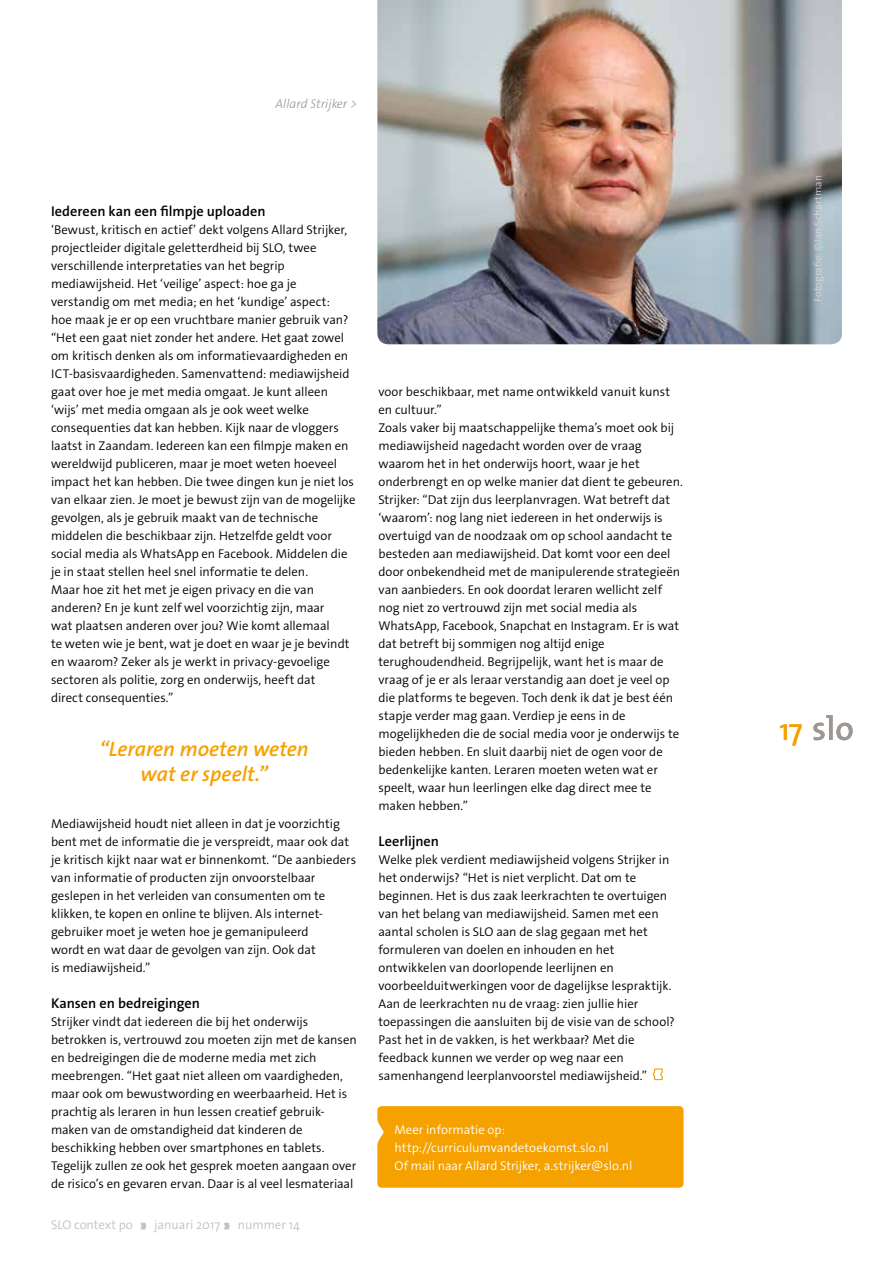
<style>
.page{position:relative;width:893px;height:1263px;background:#fff}
.page>*{position:absolute;margin:0;border:0;box-sizing:border-box;transform-origin:0 0}
.t1{font:30px "The Mix Os F";color:#f5a100}
.t2{font:italic 600 21px/25.2px "The Sans Os F";color:#f5a100;text-align:center}
.t3{font:600 14.25px "The Sans Os F";color:#000}
.t4{font:300 12.75px/18px "The Sans Os F";color:#000}
.t5{font:300 12.75px/18px "The Sans Os F";letter-spacing:-.005em;color:#fff}
.t6{font:300 12.75px "The Sans Os F";color:#c6c2bd}
.t7{font:italic 300 12.75px "The Sans Os F";color:#9c9790}
.t8{font:300 10.5px "The Sans Os F";color:#dadada}
</style>
<div class="page">
<svg style="left:813px;top:715px;width:40px;height:25px"></svg>
<svg style="left:652px;top:1068px;width:11px;height:13px"></svg>
<img style="left:377px;top:0;width:465px;height:344px">
<svg style="left:141px;top:1223px;width:5px;height:6px"></svg>
<svg style="left:224px;top:1223px;width:6px;height:6px"></svg>
<div style="left:377px;top:1106px;width:307px;height:82px;background:#f5a100"></div>
<p class="t7" style="left:276px;top:96px;width:83px">Allard Strijker &gt;</p>
<p class="t3" style="left:51px;top:202px;width:216px">Iedereen kan een filmpje uploaden</p>
<p class="t4" style="left:51px;top:221px;width:306px">‘Bewust, kritisch en actief’ dekt volgens Allard Strijker, projectleider digitale geletterdheid bij SLO, twee verschillende interpretaties van het begrip mediawijsheid. Het ‘veilige’ aspect: hoe ga je verstandig om met media; en het ‘kundige’ aspect:<br>hoe maak je er op een vruchtbare manier gebruik van? “Het een gaat niet zonder het andere. Het gaat zowel om kritisch denken als om informatievaardigheden en ICT-basisvaardigheden. Samenvattend: mediawijsheid gaat over hoe je met media omgaat. Je kunt alleen ‘wijs’ met media omgaan als je ook weet welke consequenties dat kan hebben. Kijk naar de vloggers laatst in Zaandam. Iedereen kan een filmpje maken en wereldwijd publiceren, maar je moet weten hoeveel impact het kan hebben. Die twee dingen kun je niet los van elkaar zien. Je moet je bewust zijn van de mogelijke gevolgen, als je gebruik maakt van de technische middelen die beschikbaar zijn. Hetzelfde geldt voor social media als WhatsApp en Facebook. Middelen die je in staat stellen heel snel informatie te delen.<br>Maar hoe zit het met je eigen privacy en die van anderen? En je kunt zelf wel voorzichtig zijn, maar<br>wat plaatsen anderen over jou? Wie komt allemaal<br>te weten wie je bent, wat je doet en waar je je bevindt en waarom? Zeker als je werkt in privacy-gevoelige sectoren als politie, zorg en onderwijs, heeft dat<br>direct consequenties.”</p>
<h2 class="t2" style="left:99px;top:737px;width:211px">“Leraren moeten weten wat er speelt.”</h2>
<p class="t4" style="left:51px;top:815px;width:307px">Mediawijsheid houdt niet alleen in dat je voorzichtig bent met de informatie die je verspreidt, maar ook dat je kritisch kijkt naar wat er binnenkomt. “De aanbieders van informatie of producten zijn onvoorstelbaar geslepen in het verleiden van consumenten om te klikken, te kopen en online te blijven. Als internet&shy;gebruiker moet je weten hoe je gemanipuleerd<br>wordt en wat daar de gevolgen van zijn. Ook dat<br>is mediawijsheid.”</p>
<p class="t3" style="left:51px;top:994px;width:150px">Kansen en bedreigingen</p>
<p class="t4" style="left:51px;top:1013px;width:307px">Strijker vindt dat iedereen die bij het onderwijs betrokken is, vertrouwd zou moeten zijn met de kansen en bedreigingen die de moderne media met zich meebrengen. “Het gaat niet alleen om vaardigheden, maar ook om bewustwording en weerbaarheid. Het is prachtig als leraren in hun lessen creatief gebruik&shy;maken van de omstandigheid dat kinderen de beschikking hebben over smartphones en tablets.<br>Tegelijk zullen ze ook het gesprek moeten aangaan over de risico’s en gevaren ervan. Daar is al veel lesmateriaal</p>
<p class="t6" style="left:51px;top:1217px;width:250px">SLO context po januari 2017 nummer 14</p>
<p class="t4" style="left:378px;top:383px;width:306px">voor beschikbaar, met name ontwikkeld vanuit kunst en cultuur.”<br>Zoals vaker bij maatschappelijke thema’s moet ook bij mediawijsheid nagedacht worden over de vraag waarom het in het onderwijs hoort, waar je het onderbrengt en op welke manier dat dient te gebeuren.<br>Strijker: “Dat zijn dus leerplanvragen. Wat betreft dat ‘waarom’: nog lang niet iedereen in het onderwijs is overtuigd van de noodzaak om op school aandacht te besteden aan mediawijsheid. Dat komt voor een deel door onbekendheid met de manipulerende strategieën van aanbieders. En ook doordat leraren wellicht zelf nog niet zo vertrouwd zijn met social media als WhatsApp, Facebook, Snapchat en Instagram. Er is wat dat betreft bij sommigen nog altijd enige terughoudendheid. Begrijpelijk, want het is maar de vraag of je er als leraar verstandig aan doet je veel op die platforms te begeven. Toch denk ik dat je best één stapje verder mag gaan. Verdiep je eens in de mogelijkheden die de social media voor je onderwijs te bieden hebben. En sluit daarbij niet de ogen voor de bedenkelijke kanten. Leraren moeten weten wat er speelt, waar hun leerlingen elke dag direct mee te maken hebben.”</p>
<p class="t3" style="left:378px;top:832px;width:62px">Leerlijnen</p>
<p class="t4" style="left:378px;top:851px;width:298px">Welke plek verdient mediawijsheid volgens Strijker in het onderwijs? “Het is niet verplicht. Dat om te beginnen. Het is dus zaak leerkrachten te overtuigen van het belang van mediawijsheid. Samen met een aantal scholen is SLO aan de slag gegaan met het formuleren van doelen en inhouden en het ontwikkelen van doorlopende leerlijnen en voorbeelduitwerkingen voor de dagelijkse lespraktijk.<br>Aan de leerkrachten nu de vraag: zien jullie hier toepassingen die aansluiten bij de visie van de school?<br>Past het in de vakken, is het werkbaar? Met die feedback kunnen we verder op weg naar een samenhangend leerplanvoorstel mediawijsheid.”</p>
<p class="t5" style="left:394px;top:1121px;width:239px">Meer informatie op: http://curriculumvandetoekomst.slo.nl<br>Of mail naar Allard Strijker, a.strijker@slo.nl</p>
<p class="t8" style="left:811px;top:302px;width:128px;rotate:-90deg">Fotografie: ©Jan Schartman</p>
<h1 class="t1" style="left:779px;top:711px;width:25px">17</h1>
</div>
